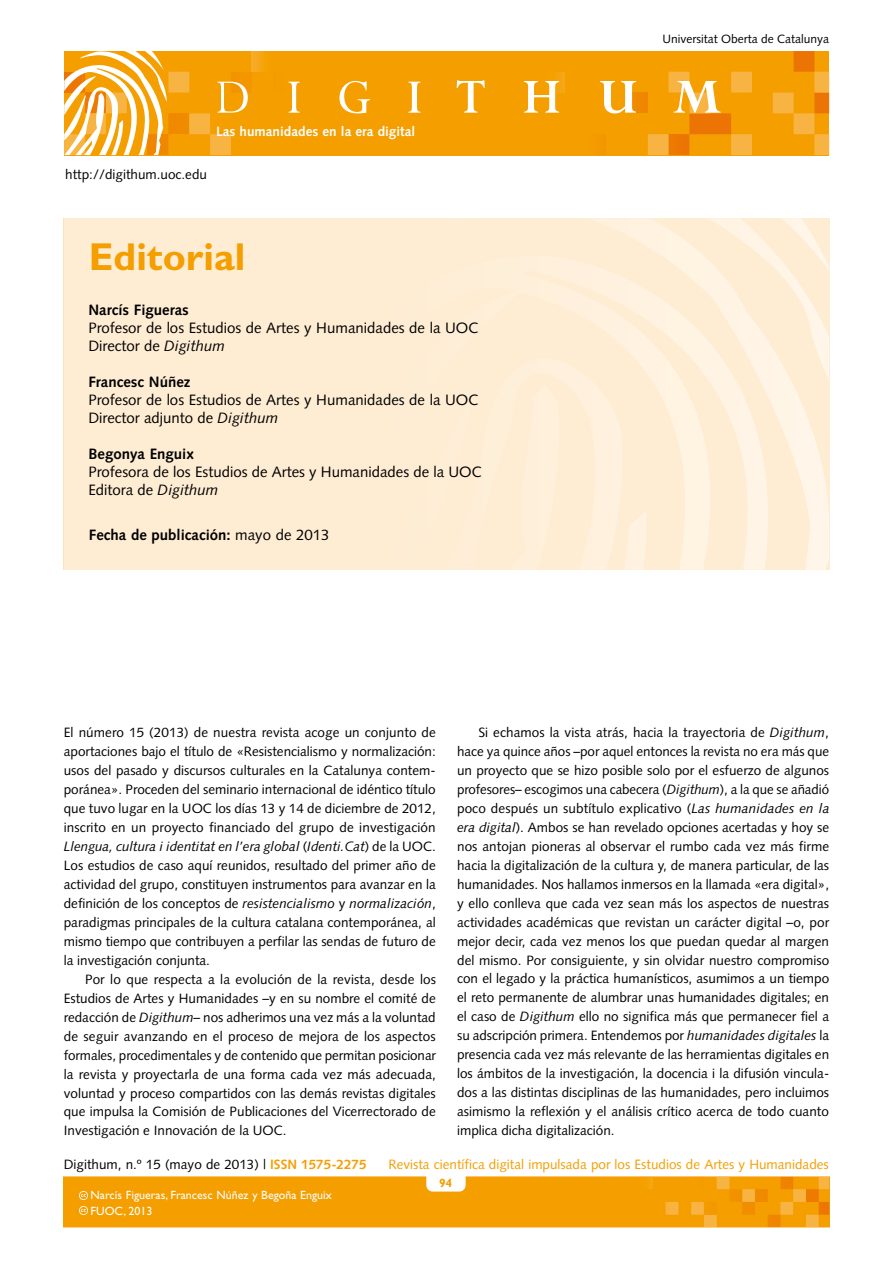
<style>
.page{position:relative;width:893px;height:1263px;background:#fff}
.page>*{position:absolute;margin:0;border:0;box-sizing:border-box;transform-origin:0 0}
.t1{font:700 39px "Gill Sans";color:#f49e00}
.t2{font:15px/18px "Syntax LT";color:#000}
.t3{font:700 15px "Syntax LT";color:#000}
.t4{font:13.5px/18.9px "Syntax LT";color:#000;text-align:justify}
.t5{font:italic 13.5px "Syntax LT";color:#000}
.t6{font:13.5px "Syntax LT";color:#f49e00}
.t7{font:700 13.5px "Syntax LT";color:#fff}
.t8{font:12px/15.8px "Gill Sans";color:#fff}
.t9{font:12px "Syntax LT";color:#000}
.t10{font:700 12px "Gill Sans";color:#f49e00}
.s1{font-weight:700}
.s2{font-style:italic}
.s3{font-weight:400}
.s4{font-style:normal}
.s5{font-weight:700;color:#f49e00}
</style>
<div class="page">
<hr style="left:829px;top:1177px;width:1px;height:50px;background:#ec7405">
<svg style="left:64px;top:1177px;width:765px;height:50px;background:#f49f06"></svg>
<div style="left:64px;top:218px;width:765px;height:352px;background:#feecd3"></div>
<svg style="left:813px;top:218px;width:17px;height:352px"></svg>
<svg style="left:794px;top:218px;width:19px;height:352px"></svg>
<svg style="left:776px;top:218px;width:18px;height:240px"></svg>
<svg style="left:758px;top:236px;width:18px;height:334px"></svg>
<div style="left:739px;top:218px;width:19px;height:352px;background:linear-gradient(to bottom,#feeed8,#fff2e1)"></div>
<div style="left:721px;top:218px;width:18px;height:352px;background:linear-gradient(to bottom,#fff1dd,#feecd3)"></div>
<div style="left:703px;top:218px;width:18px;height:352px;background:linear-gradient(to bottom,#feefda,#feedd6)"></div>
<div style="left:684px;top:218px;width:19px;height:352px;background:linear-gradient(to bottom,#feeed6,#fff4e4)"></div>
<div style="left:666px;top:218px;width:18px;height:352px;background:linear-gradient(to bottom,#fff1dc,#feedd4)"></div>
<div style="left:648px;top:218px;width:18px;height:352px;background:linear-gradient(to bottom,#fff0dc,#feebd2)"></div>
<div style="left:629px;top:218px;width:19px;height:352px;background:linear-gradient(to bottom,#feeed8,#feeed7)"></div>
<div style="left:593px;top:218px;width:18px;height:352px;background:#fff1de"></div>
<div style="left:538px;top:218px;width:18px;height:352px;background:#fef0db"></div>
<div style="left:520px;top:218px;width:18px;height:352px;background:#feefda"></div>
<div style="left:501px;top:218px;width:19px;height:352px;background:#feefd9"></div>
<div style="left:483px;top:218px;width:18px;height:352px;background:#feefd8"></div>
<div style="left:465px;top:218px;width:18px;height:352px;background:#feeed7"></div>
<div style="left:446px;top:218px;width:19px;height:352px;background:#feeed7"></div>
<svg style="left:64px;top:155px;width:765px;height:1px"></svg>
<div style="left:64px;top:51px;width:765px;height:104px;background:#f49e00"></div>
<hr style="left:597px;top:134px;width:2px;height:21px;background:#f49a00">
<hr style="left:599px;top:134px;width:2px;height:21px;background:#f39900">
<hr style="left:602px;top:134px;width:2px;height:21px;background:#f39700">
<hr style="left:604px;top:134px;width:2px;height:21px;background:#f39600">
<hr style="left:606px;top:51px;width:2px;height:104px;background:#f39600">
<hr style="left:624px;top:51px;width:2px;height:104px;background:#f18e00">
<hr style="left:636px;top:93px;width:2px;height:20px;background:#f08900">
<hr style="left:638px;top:93px;width:2px;height:20px;background:#f08800">
<hr style="left:640px;top:93px;width:2px;height:20px;background:#f08700">
<hr style="left:642px;top:93px;width:2px;height:20px;background:#f08700">
<hr style="left:644px;top:93px;width:2px;height:20px;background:#ef8600">
<hr style="left:646px;top:93px;width:2px;height:20px;background:#ef8500">
<svg style="left:64px;top:51px;width:200px;height:104px"></svg>
<svg style="left:289px;top:82px;width:11px;height:31px"></svg>
<svg style="left:339px;top:81px;width:31px;height:32px"></svg>
<svg style="left:408px;top:82px;width:12px;height:31px"></svg>
<svg style="left:457px;top:80px;width:28px;height:33px"></svg>
<svg style="left:524px;top:72px;width:41px;height:41px"></svg>
<svg style="left:600px;top:81px;width:36px;height:32px"></svg>
<svg style="left:648px;top:51px;width:181px;height:104px"></svg>
<p class="t7" style="left:216px;top:124px;width:201px">Las humanidades en la era digital</p>
<p class="t4" style="left:65px;top:164px;width:143px">http://digithum.uoc.edu</p>
<p class="t1" style="left:89px;top:234px;width:158px">Editorial</p>
<p class="t2" style="left:88px;top:301px;width:391px"><span class="s1">Narcís Figueras<br></span>Profesor de los Estudios de Artes y Humanidades de la UOC<br>Director de <span class="s2">Digithum</span></p>
<p class="t2" style="left:88px;top:373px;width:391px"><span class="s1">Francesc Núñez<br></span>Profesor de los Estudios de Artes y Humanidades de la UOC<br>Director adjunto de <span class="s2">Digithum</span></p>
<p class="t2" style="left:88px;top:445px;width:395px"><span class="s1">Begonya Enguix<br></span>Profesora de los Estudios de Artes y Humanidades de la UOC<br>Editora de <span class="s2">Digithum</span></p>
<p class="t3" style="left:89px;top:526px;width:242px">Fecha de publicación: <span class="s3">mayo de 2013</span></p>
<p class="t9" style="left:662px;top:32px;width:168px">Universitat Oberta de Catalunya</p>
<p class="t4" style="left:64px;top:723px;width:374px">El número 15 (2013) de nuestra revista acoge un conjunto de</p>
<p class="t4" style="left:64px;top:742px;width:374px">aportaciones bajo el título de «Resistencialismo y normalización:</p>
<p class="t4" style="left:64px;top:761px;width:374px">usos del pasado y discursos culturales en la Catalunya contem-</p>
<p class="t4" style="left:64px;top:780px;width:374px">poránea». Proceden del seminario internacional de idéntico título</p>
<p class="t4" style="left:64px;top:799px;width:373px">que tuvo lugar en la UOC los días 13 y 14 de diciembre de 2012,</p>
<p class="t4" style="left:64px;top:818px;width:373px">inscrito en un proyecto financiado del grupo de investigación</p>
<p class="t5" style="left:64px;top:838px;width:373px">Llengua, cultura i identitat en l’era global <span class="s4">(</span>Identi.Cat<span class="s4">) de la UOC.</span></p>
<p class="t4" style="left:64px;top:856px;width:374px">Los estudios de caso aquí reunidos, resultado del primer año de</p>
<p class="t4" style="left:64px;top:875px;width:374px">actividad del grupo, constituyen instrumentos para avanzar en la</p>
<p class="t5" style="left:64px;top:895px;width:374px"><span class="s4">definición de los conceptos de</span> resistencialismo <span class="s4">y</span> normalización<span class="s4">,</span></p>
<p class="t4" style="left:64px;top:913px;width:374px">paradigmas principales de la cultura catalana contemporánea, al</p>
<p class="t4" style="left:64px;top:932px;width:374px">mismo tiempo que contribuyen a perfilar las sendas de futuro de</p>
<p class="t4" style="left:64px;top:951px;width:148px">la investigación conjunta.</p>
<p class="t4" style="left:85px;top:970px;width:352px">Por lo que respecta a la evolución de la revista, desde los</p>
<p class="t4" style="left:64px;top:988px;width:374px">Estudios de Artes y Humanidades –y en su nombre el comité de</p>
<p class="t4" style="left:64px;top:1007px;width:373px">redacción de <span class="s2">Digithum</span>– nos adherimos una vez más a la voluntad</p>
<p class="t4" style="left:64px;top:1026px;width:373px">de seguir avanzando en el proceso de mejora de los aspectos</p>
<p class="t4" style="left:64px;top:1045px;width:374px">formales, procedimentales y de contenido que permitan posicionar</p>
<p class="t4" style="left:64px;top:1064px;width:374px">la revista y proyectarla de una forma cada vez más adecuada,</p>
<p class="t4" style="left:64px;top:1083px;width:374px">voluntad y proceso compartidos con las demás revistas digitales</p>
<p class="t4" style="left:64px;top:1102px;width:374px">que impulsa la Comisión de Publicaciones del Vicerrectorado de</p>
<p class="t4" style="left:64px;top:1121px;width:224px">Investigación e Innovación de la UOC.</p>
<p class="t4" style="left:457px;top:723px;width:374px;text-indent:21px">Si echamos la vista atrás, hacia la trayectoria de <span class="s2">Digithum</span>, hace ya quince años –por aquel entonces la revista no era más que un proyecto que se hizo posible solo por el esfuerzo de algunos profesores– escogimos una cabecera (<span class="s2">Digithum</span>), a la que se añadió poco después un subtítulo explicativo (<span class="s2">Las humanidades en la era digital</span>). Ambos se han revelado opciones acertadas y hoy se nos antojan pioneras al observar el rumbo cada vez más firme hacia la digitalización de la cultura y, de manera particular, de las humanidades. Nos hallamos inmersos en la llamada «era digital», y ello conlleva que cada vez sean más los aspectos de nuestras actividades académicas que revistan un carácter digital –o, por mejor decir, cada vez menos los que puedan quedar al margen del mismo. Por consiguiente, y sin olvidar nuestro compromiso con el legado y la práctica humanísticos, asumimos a un tiempo el reto permanente de alumbrar unas humanidades digitales; en el caso de <span class="s2">Digithum</span> ello no significa más que permanecer fiel a su adscripción primera. Entendemos por <span class="s2">humanidades digitales</span> la presencia cada vez más relevante de las herramientas digitales en los ámbitos de la investigación, la docencia i la difusión vincula&shy;dos a las distintas disciplinas de las humanidades, pero incluimos asimismo la reflexión y el análisis crítico acerca de todo cuanto implica dicha digitalización.</p>
<p class="t4" style="left:64px;top:1155px;width:304px">Digithum, n.º 15 (mayo de 2013) | <span class="s5">ISSN 1575-2275</span></p>
<p class="t6" style="left:388px;top:1156px;width:442px">Revista científica digital impulsada por los Estudios de Artes y Humanidades</p>
<p class="t8" style="left:91px;top:1187px;width:243px">Narcís Figueras, Francesc Núñez y Begoña Enguix<br>FUOC, 2013</p>
<p class="t10" style="left:439px;top:1176px;width:15px">94</p>
</div>
